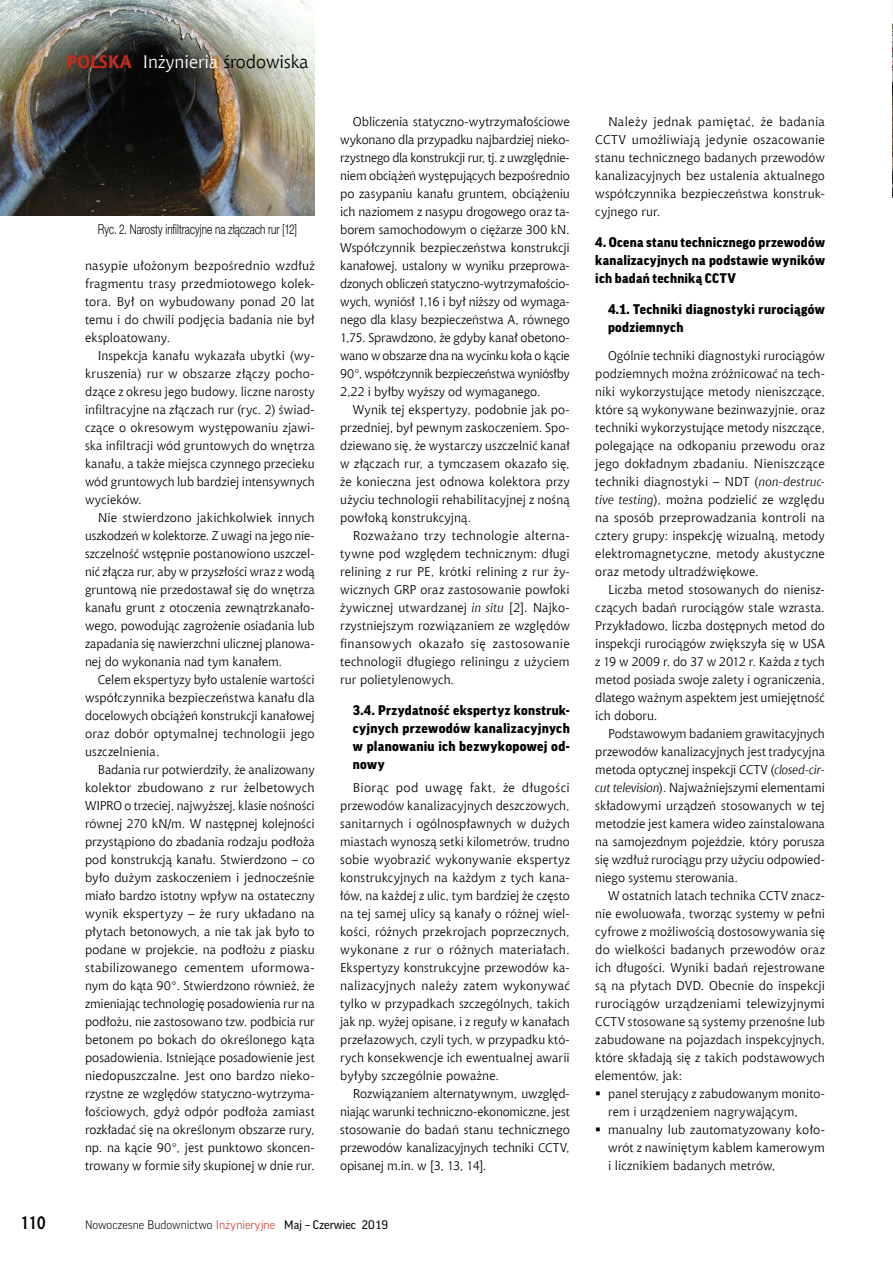
<style>
.page{position:relative;width:893px;height:1263px;background:#fff}
.page>*{position:absolute;margin:0;border:0;box-sizing:border-box;transform-origin:0 0}
.t1{font:18px "Chianti EU";color:#fff}
.t2{font:700 18px "Chianti EU";color:#cb2a1d}
.t3{font:700 18px "Aerton Cnd EFN";color:#000}
.t4{font:900 13.5px/18px "Good Pro";letter-spacing:.02em;color:#000;text-align:justify}
.t5{font:13.5px "Switzer Cnd EFN Light";letter-spacing:.005em;color:#000;scale:.9 1}
.t6{font:12.6px/18px "Chianti EU";letter-spacing:.005em;color:#000;text-align:justify}
.t7{font:300 12px "Good Pro";color:#000}
.s1{font-weight:700;color:#cb2a1d}
.s2{color:#000}
.s3{font-style:italic}
.s4{color:#cb2a1d}
.s5{font-weight:400}
</style>
<div class="page">
<img style="left:0;top:0;width:315px;height:215px">
<img style="left:892px;top:0;width:1px;height:198px">
<h1 class="t2" style="left:66px;top:51px;width:12px">POLSK</h1>
<h1 class="t1" style="left:120px;top:51px;width:190px"><span class="s1">A</span> Inżynieria <span class="s2">środowiska</span></h1>
<p class="t5" style="left:98px;top:221px;width:223px">Ryc. 2. Narosty infiltracyjne na złączach rur [12]</p>
<p class="t6" style="left:85px;top:256px;width:231px">nasypie ułożonym bezpośrednio wzdłuż fragmentu trasy przedmiotowego kolek&shy;tora. Był on wybudowany ponad 20 lat temu i do chwili podjęcia badania nie był eksploatowany.</p>
<p class="t6" style="left:85px;top:346px;width:231px;text-indent:13px">Inspekcja kanału wykazała ubytki (wy&shy;kruszenia) rur w obszarze złączy pocho&shy;dzące z okresu jego budowy, liczne narosty infiltracyjne na złączach rur (ryc. 2) świad&shy;czące o okresowym występowaniu zjawi&shy;ska infiltracji wód gruntowych do wnętrza kanału, a także miejsca czynnego przecieku wód gruntowych lub bardziej intensywnych wycieków.</p>
<p class="t6" style="left:85px;top:508px;width:231px;text-indent:13px">Nie stwierdzono jakichkolwiek innych uszkodzeń w kolektorze. Z uwagi na jego nie&shy;szczelność wstępnie postanowiono uszczel&shy;nić złącza rur, aby w przyszłości wraz z wodą gruntową nie przedostawał się do wnętrza kanału grunt z otoczenia zewnątrzkanało&shy;wego, powodując zagrożenie osiadania lub zapadania się nawierzchni ulicznej planowa&shy;nej do wykonania nad tym kanałem.</p>
<p class="t6" style="left:85px;top:670px;width:231px;text-indent:13px">Celem ekspertyzy było ustalenie wartości współczynnika bezpieczeństwa kanału dla docelowych obciążeń konstrukcji kanałowej oraz dobór optymalnej technologii jego uszczelnienia.</p>
<p class="t6" style="left:85px;top:760px;width:231px;text-indent:13px">Badania rur potwierdziły, że analizowany kolektor zbudowano z rur żelbetowych WIPRO o trzeciej, najwyższej, klasie nośności równej 270 kN/m. W następnej kolejności przystąpiono do zbadania rodzaju podłoża pod konstrukcją kanału. Stwierdzono – co było dużym zaskoczeniem i jednocześnie miało bardzo istotny wpływ na ostateczny wynik ekspertyzy – że rury układano na płytach betonowych, a nie tak jak było to podane w projekcie, na podłożu z piasku stabilizowanego cementem uformowa&shy;nym do kąta 90°. Stwierdzono również, że zmieniając technologię posadowienia rur na podłożu, nie zastosowano tzw. podbicia rur betonem po bokach do określonego kąta posadowienia. Istniejące posadowienie jest niedopuszczalne. Jest ono bardzo nieko&shy;rzystne ze względów statyczno-wytrzyma&shy;łościowych, gdyż odpór podłoża zamiast rozkładać się na określonym obszarze rury, np. na kącie 90°, jest punktowo skoncen&shy;trowany w formie siły skupionej w dnie rur.</p>
<p class="t6" style="left:340px;top:112px;width:231px;text-indent:13px">Obliczenia statyczno-wytrzymałościowe wykonano dla przypadku najbardziej nieko&shy;rzystnego dla konstrukcji rur, tj. z uwzględnie&shy;niem obciążeń występujących bezpośrednio po zasypaniu kanału gruntem, obciążeniu ich naziomem z nasypu drogowego oraz ta&shy;borem samochodowym o ciężarze 300 kN.<br>Współczynnik bezpieczeństwa konstrukcji kanałowej, ustalony w wyniku przeprowa&shy;dzonych obliczeń statyczno-wytrzymałościo&shy;wych, wyniósł 1,16 i był niższy od wymaga&shy;nego dla klasy bezpieczeństwa A, równego 1,75. Sprawdzono, że gdyby kanał obetono&shy;wano w obszarze dna na wycinku koła o kącie 90°, współczynnik bezpieczeństwa wyniósłby 2,22 i byłby wyższy od wymaganego.</p>
<p class="t6" style="left:340px;top:400px;width:231px;text-indent:13px">Wynik tej ekspertyzy, podobnie jak po&shy;przedniej, był pewnym zaskoczeniem. Spo&shy;dziewano się, że wystarczy uszczelnić kanał w złączach rur, a tymczasem okazało się, że konieczna jest odnowa kolektora przy użyciu technologii rehabilitacyjnej z nośną powłoką konstrukcyjną.</p>
<p class="t6" style="left:340px;top:526px;width:231px;text-indent:13px">Rozważano trzy technologie alterna&shy;tywne pod względem technicznym: długi relining z rur PE, krótki relining z rur ży&shy;wicznych GRP oraz zastosowanie powłoki żywicznej utwardzanej <span class="s3">in situ</span> [2]. Najko&shy;rzystniejszym rozwiązaniem ze względów finansowych okazało się zastosowanie technologii długiego reliningu z użyciem rur polietylenowych.</p>
<p class="t4" style="left:353px;top:701px;width:218px">3.4. Przydatność ekspertyz konstruk&shy;cyjnych przewodów kanalizacyjnych w planowaniu ich bezwykopowej od&shy;nowy</p>
<p class="t6" style="left:340px;top:778px;width:231px;text-indent:13px">Biorąc pod uwagę fakt, że długości przewodów kanalizacyjnych deszczowych, sanitarnych i ogólnospławnych w dużych miastach wynoszą setki kilometrów, trudno sobie wyobrazić wykonywanie ekspertyz konstrukcyjnych na każdym z tych kana&shy;łów, na każdej z ulic, tym bardziej że często na tej samej ulicy są kanały o różnej wiel&shy;kości, różnych przekrojach poprzecznych, wykonane z rur o różnych materiałach.<br>Ekspertyzy konstrukcyjne przewodów ka&shy;nalizacyjnych należy zatem wykonywać tylko w przypadkach szczególnych, takich jak np. wyżej opisane, i z reguły w kanałach przełazowych, czyli tych, w przypadku któ&shy;rych konsekwencje ich ewentualnej awarii byłyby szczególnie poważne.</p>
<p class="t6" style="left:340px;top:1084px;width:231px;text-indent:13px">Rozwiązaniem alternatywnym, uwzględ&shy;niając warunki techniczno-ekonomiczne, jest stosowanie do badań stanu technicznego przewodów kanalizacyjnych techniki CCTV, opisanej m.in. w [3, 13, 14].</p>
<h1 class="t3" style="left:21px;top:1212px;width:26px">110</h1>
<p class="t7" style="left:85px;top:1218px;width:305px">Nowoczesne Budownictwo <span class="s4">Inżynieryjne</span> <span class="s5">Maj – Czerwiec 2019</span></p>
<p class="t6" style="left:595px;top:112px;width:231px;text-indent:13px">Należy jednak pamiętać, że badania CCTV umożliwiają jedynie oszacowanie stanu technicznego badanych przewodów kanalizacyjnych bez ustalenia aktualnego współczynnika bezpieczeństwa konstruk&shy;cyjnego rur.</p>
<p class="t4" style="left:595px;top:233px;width:231px">4. Ocena stanu technicznego przewodów kanalizacyjnych na podstawie wyników ich badań techniką CCTV</p>
<p class="t4" style="left:608px;top:300px;width:218px">4.1. Techniki diagnostyki rurociągów podziemnych</p>
<p class="t6" style="left:595px;top:346px;width:231px;text-indent:13px">Ogólnie techniki diagnostyki rurociągów podziemnych można zróżnicować na tech&shy;niki wykorzystujące metody nieniszczące, które są wykonywane bezinwazyjnie, oraz techniki wykorzystujące metody niszczące, polegające na odkopaniu przewodu oraz jego dokładnym zbadaniu. Nieniszczące techniki diagnostyki – NDT (<span class="s3">non-destruc&shy;tive testing</span>), można podzielić ze względu na sposób przeprowadzania kontroli na cztery grupy: inspekcję wizualną, metody elektromagnetyczne, metody akustyczne oraz metody ultradźwiękowe.</p>
<p class="t6" style="left:595px;top:580px;width:231px;text-indent:13px">Liczba metod stosowanych do nienisz&shy;czących badań rurociągów stale wzrasta.<br>Przykładowo, liczba dostępnych metod do inspekcji rurociągów zwiększyła się w USA z 19 w 2009 r. do 37 w 2012 r. Każda z tych metod posiada swoje zalety i ograniczenia, dlatego ważnym aspektem jest umiejętność ich doboru.</p>
<p class="t6" style="left:595px;top:724px;width:231px;text-indent:13px">Podstawowym badaniem grawitacyjnych przewodów kanalizacyjnych jest tradycyjna metoda optycznej inspekcji CCTV (<span class="s3">closed-cir&shy;cut television</span>). Najważniejszymi elementami składowymi urządzeń stosowanych w tej metodzie jest kamera wideo zainstalowana na samojezdnym pojeździe, który porusza się wzdłuż rurociągu przy użyciu odpowied&shy;niego systemu sterowania.</p>
<p class="t6" style="left:595px;top:886px;width:231px;text-indent:13px">W ostatnich latach technika CCTV znacz&shy;nie ewoluowała, tworząc systemy w pełni cyfrowe z możliwością dostosowywania się do wielkości badanych przewodów oraz ich długości. Wyniki badań rejestrowane są na płytach DVD. Obecnie do inspekcji rurociągów urządzeniami telewizyjnymi CCTV stosowane są systemy przenośne lub zabudowane na pojazdach inspekcyjnych, które składają się z takich podstawowych elementów, jak:</p>
<p class="t6" style="left:608px;top:1084px;width:218px;text-align:left">panel sterujący z zabudowanym monito&shy;rem i urządzeniem nagrywającym, manualny lub zautomatyzowany koło&shy;wrót z nawiniętym kablem kamerowym i licznikiem badanych metrów,</p>
</div>
